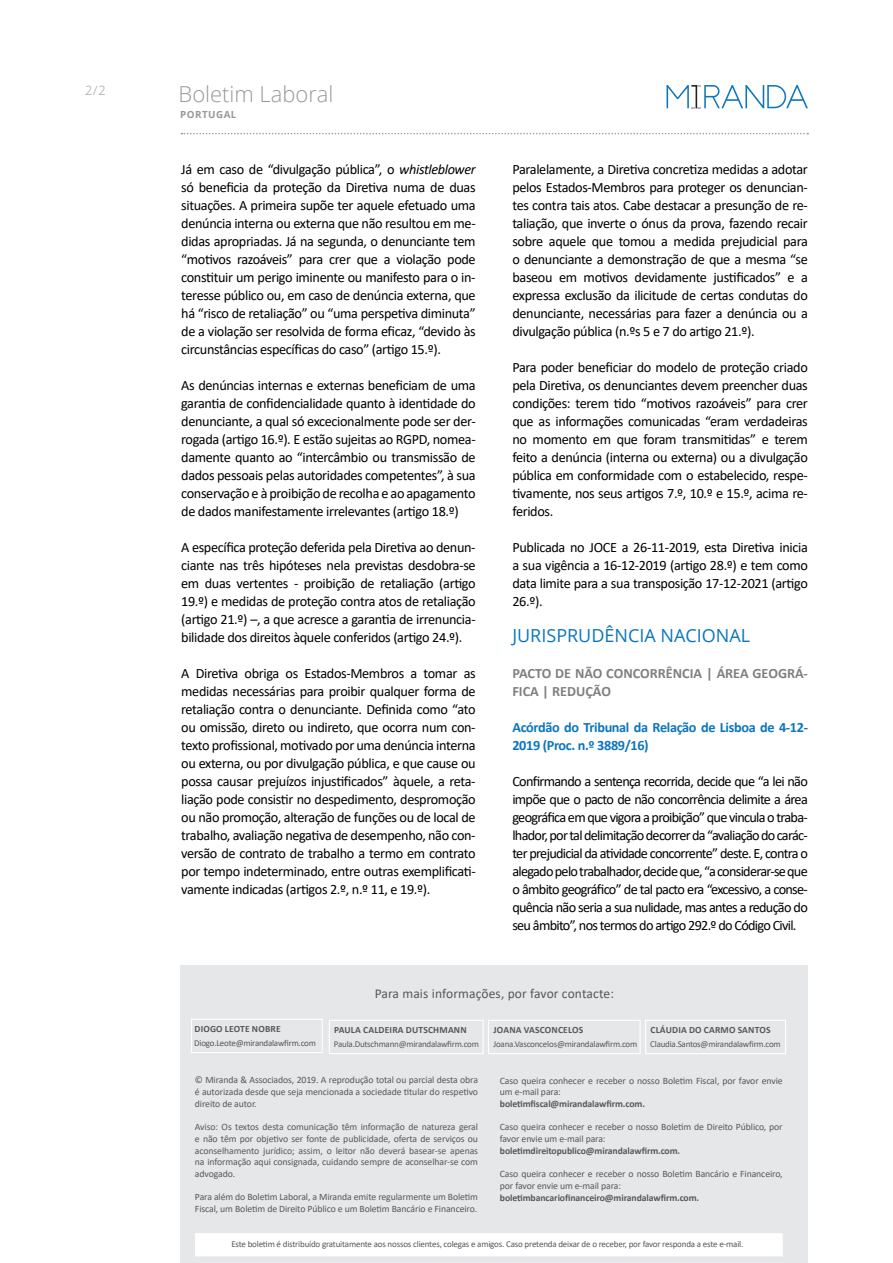
<style>
.page{position:relative;width:893px;height:1263px;background:#fff}
.page>*{position:absolute;margin:0;border:0;box-sizing:border-box;transform-origin:0 0}
.t1{font:300 21.9px "Open Sans";color:#989898}
.t2{font:18px "Open Sans";color:#0c76bd}
.t3{font:14.25px/18px "Calibri";letter-spacing:-.025em;color:#000;text-align:justify}
.t4{font:700 14.25px/18px "Calibri";letter-spacing:-.025em;color:#0c76bd}
.t5{font:700 14.25px/18px "Calibri";color:#808080}
.t6{font:13.5px "Calibri";letter-spacing:.01em;color:#57585a}
.t7{font:300 12.75px "Open Sans";color:#989898}
.t8{font:9.75px/11.7px "Calibri";letter-spacing:-.01em;color:#57585a}
.t9{font:700 9.75px "Calibri";letter-spacing:-.01em;color:#57585a}
.t10{font:700 9.75px "Open Sans";letter-spacing:.05em;color:#989898}
.t11{font:700 9.6px "Calibri";letter-spacing:.02em;color:#57585a}
.t12{font:9px "Calibri";letter-spacing:-.025em;color:#57585a}
.s1{font-style:italic}
</style>
<div class="page">
<svg style="left:666px;top:85px;width:142px;height:23px"></svg>
<svg style="left:181px;top:133px;width:627px;height:1px"></svg>
<div style="left:181px;top:965px;width:627px;height:298px;background:#e6e7e9"></div>
<div style="left:195px;top:1233px;width:588px;height:23px;background:#fff"></div>
<div style="left:488px;top:1020px;width:153px;height:34px;border:1px solid #fff"></div>
<div style="left:329px;top:1020px;width:155px;height:34px;border:1px solid #fff"></div>
<div style="left:645px;top:1020px;width:141px;height:34px;border:1px solid #fff"></div>
<div style="left:191px;top:1019px;width:132px;height:34px;border:1px solid #fff"></div>
<p class="t7" style="left:85px;top:81px;width:22px">2/2</p>
<h1 class="t1" style="left:179px;top:79px;width:156px">Boletim Laboral</h1>
<p class="t10" style="left:180px;top:108px;width:58px">PORTUGAL</p>
<p class="t3" style="left:181px;top:160px;width:296px">Já em caso de “divulgação pública”, o <span class="s1">whistleblower </span>só beneficia da proteção da Diretiva numa de duas situações. A primeira supõe ter aquele efetuado uma denúncia interna ou externa que não resultou em me&shy;didas apropriadas. Já na segunda, o denunciante tem “motivos razoáveis” para crer que a violação pode constituir um perigo iminente ou manifesto para o in&shy;teresse público ou, em caso de denúncia externa, que há “risco de retaliação” ou “uma perspetiva diminuta” de a violação ser resolvida de forma eficaz, “devido às circunstâncias específicas do caso” (artigo 15.º).</p>
<p class="t3" style="left:181px;top:376px;width:296px">As denúncias internas e externas beneficiam de uma garantia de confidencialidade quanto à identidade do denunciante, a qual só excecionalmente pode ser der&shy;rogada (artigo 16.º). E estão sujeitas ao RGPD, nomea&shy;damente quanto ao “intercâmbio ou transmissão de dados pessoais pelas autoridades competentes”, à sua conservação e à proibição de recolha e ao apagamento de dados manifestamente irrelevantes (artigo 18.º)</p>
<p class="t3" style="left:181px;top:538px;width:296px">A específica proteção deferida pela Diretiva ao denun&shy;ciante nas três hipóteses nela previstas desdobra-se em duas vertentes - proibição de retaliação (artigo 19.º) e medidas de proteção contra atos de retaliação (artigo 21.º) –, a que acresce a garantia de irrenuncia&shy;bilidade dos direitos àquele conferidos (artigo 24.º).</p>
<p class="t3" style="left:181px;top:664px;width:296px">A Diretiva obriga os Estados-Membros a tomar as medidas necessárias para proibir qualquer forma de retaliação contra o denunciante. Definida como “ato ou omissão, direto ou indireto, que ocorra num con&shy;texto profissional, motivado por uma denúncia interna ou externa, ou por divulgação pública, e que cause ou possa causar prejuízos injustificados” àquele, a reta&shy;liação pode consistir no despedimento, despromoção ou não promoção, alteração de funções ou de local de trabalho, avaliação negativa de desempenho, não con&shy;versão de contrato de trabalho a termo em contrato por tempo indeterminado, entre outras exemplificati&shy;vamente indicadas (artigos 2.º, n.º 11, e 19.º).</p>
<p class="t3" style="left:512px;top:160px;width:297px">Paralelamente, a Diretiva concretiza medidas a adotar pelos Estados-Membros para proteger os denuncian&shy;tes contra tais atos. Cabe destacar a presunção de re&shy;taliação, que inverte o ónus da prova, fazendo recair sobre aquele que tomou a medida prejudicial para o denunciante a demonstração de que a mesma “se baseou em motivos devidamente justificados” e a expressa exclusão da ilicitude de certas condutas do denunciante, necessárias para fazer a denúncia ou a divulgação pública (n.ºs 5 e 7 do artigo 21.º).</p>
<p class="t3" style="left:512px;top:358px;width:297px">Para poder beneficiar do modelo de proteção criado pela Diretiva, os denunciantes devem preencher duas condições: terem tido “motivos razoáveis” para crer que as informações comunicadas “eram verdadeiras no momento em que foram transmitidas” e terem feito a denúncia (interna ou externa) ou a divulgação pública em conformidade com o estabelecido, respe&shy;tivamente, nos seus artigos 7.º, 10.º e 15.º, acima re&shy;feridos.</p>
<p class="t3" style="left:512px;top:538px;width:297px">Publicada no JOCE a 26-11-2019, esta Diretiva inicia a sua vigência a 16-12-2019 (artigo 28.º) e tem como data limite para a sua transposição 17-12-2021 (artigo 26.º).</p>
<p class="t2" style="left:512px;top:624px;width:239px">JURISPRUDÊNCIA NACIONAL</p>
<p class="t5" style="left:512px;top:664px;width:297px">PACTO DE NÃO CONCORRÊNCIA | ÁREA GEOGRÁ-<br>FICA | REDUÇÃO</p>
<p class="t4" style="left:512px;top:718px;width:297px">Acórdão do Tribunal da Relação de Lisboa de 4-12-<br>2019 (Proc. n.º 3889/16)</p>
<p class="t3" style="left:512px;top:772px;width:297px">Confirmando a sentença recorrida, decide que “a lei não impõe que o pacto de não concorrência delimite a área geográfica em que vigora a proibição” que vincula o traba&shy;lhador, por tal delimitação decorrer da “avaliação do carác&shy;ter prejudicial da atividade concorrente” deste. E, contra o alegado pelo trabalhador, decide que, “a considerar-se que o âmbito geográfico” de tal pacto era “excessivo, a conse&shy;quência não seria a sua nulidade, mas antes a redução do seu âmbito”, nos termos do artigo 292.º do Código Civil.</p>
<p class="t11" style="left:194px;top:1022px;width:7px">diogo</p>
<p class="t11" style="left:225px;top:1022px;width:6px">leote</p>
<p class="t11" style="left:252px;top:1022px;width:25px">nobre</p>
<p class="t12" style="left:194px;top:1037px;width:123px">Diogo.Leote@mirandalawfirm.com</p>
<p class="t6" style="left:375px;top:984px;width:241px">Para mais informações, por favor contacte:</p>
<p class="t11" style="left:334px;top:1022px;width:12px">Paula</p>
<p class="t11" style="left:363px;top:1022px;width:55px">CALDEIRA Dutsc</p>
<p class="t11" style="left:433px;top:1022px;width:22px">hmann</p>
<p class="t12" style="left:334px;top:1037px;width:146px">Paula.Dutschmann@mirandalawfirm.com</p>
<p class="t11" style="left:493px;top:1022px;width:11px">joana</p>
<p class="t11" style="left:524px;top:1022px;width:7px">vasconcelos</p>
<p class="t12" style="left:493px;top:1037px;width:145px">Joana.Vasconcelos@mirandalawfirm.com</p>
<p class="t11" style="left:650px;top:1022px;width:7px">cláudia</p>
<p class="t11" style="left:689px;top:1022px;width:56px">do carmosantos</p>
<p class="t12" style="left:650px;top:1037px;width:132px">Claudia.Santos@mirandalawfirm.com</p>
<p class="t8" style="left:195px;top:1074px;width:285px;text-align:justify">© Miranda &amp; Associados, 2019. A reprodução total ou parcial desta obra é autorizada desde que seja mencionada a sociedade titular do respetivo direito de autor.</p>
<p class="t8" style="left:195px;top:1121px;width:285px;text-align:justify">Aviso: Os textos desta comunicação têm informação de natureza geral e não têm por objetivo ser fonte de publicidade, oferta de serviços ou aconselhamento jurídico; assim, o leitor não deverá basear-se apenas na informação aqui consignada, cuidando sempre de aconselhar-se com advogado.</p>
<p class="t8" style="left:195px;top:1191px;width:285px">Para além do Boletim Laboral, a Miranda emite regularmente um Boletim<br>Fiscal, um Boletim de Direito Público e um Boletim Bancário e Financeiro.</p>
<p class="t8" style="left:500px;top:1074px;width:284px">Caso queira conhecer e receber o nosso Boletim Fiscal, por favor envie um e-mail para:</p>
<p class="t9" style="left:500px;top:1097px;width:147px">boletimfiscal@mirandalawfirm.com.</p>
<p class="t8" style="left:500px;top:1121px;width:284px">Caso queira conhecer e receber o nosso Boletim de Direito Público, por favor envie um e-mail para:</p>
<p class="t9" style="left:500px;top:1143px;width:182px">boletimdireitopublico@mirandalawfirm.com.</p>
<p class="t8" style="left:500px;top:1168px;width:284px">Caso queira conhecer e receber o nosso Boletim Bancário e Financeiro, por favor envie um e-mail para:</p>
<p class="t9" style="left:500px;top:1190px;width:201px">boletimbancariofinanceiro@mirandalawfirm.com.</p>
<p class="t12" style="left:231px;top:1238px;width:513px">Este boletim é distribuído gratuitamente aos nossos clientes, colegas e amigos. Caso pretenda deixar de o receber, por favor responda a este e-mail.</p>
</div>
